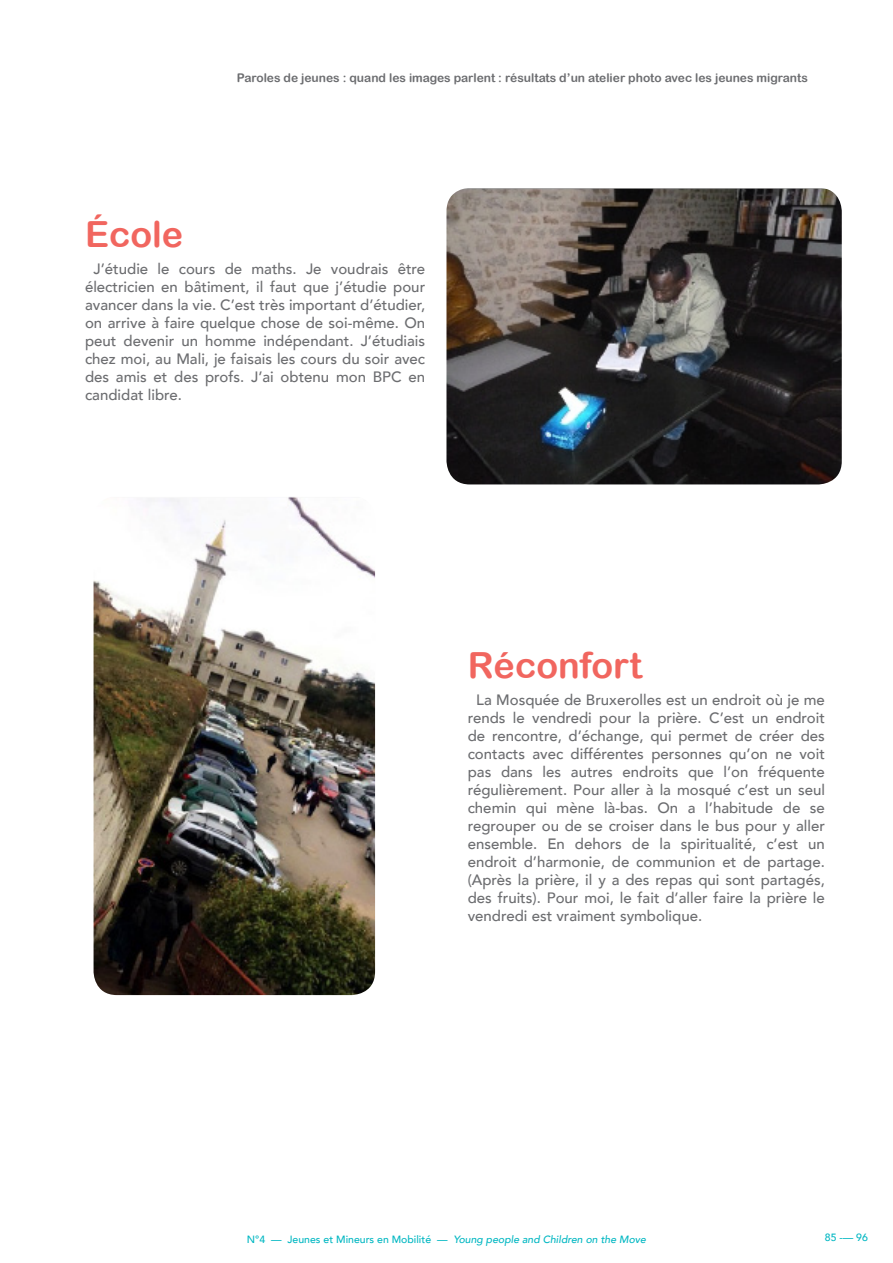
<style>
.page{position:relative;width:893px;height:1263px;background:#fff}
.page>*{position:absolute;margin:0;border:0;box-sizing:border-box;transform-origin:0 0}
.TITRE_PAROLES_DE_JEU{font:36px "Arial Rounded MT Bold";color:#f1665f}
.Corps_de_texte{font:500 15px/18px "Avenir";color:#6c6d70;text-align:justify}
.t1{font:12px "Arial Rounded MT Bold";color:#6c6d70}
.t2{font:italic 500 10.5px "Avenir";color:#00b7c2}
.t3{font:500 10.5px "Avenir";color:#00b7c2}
.s1{font-style:normal}
</style>
<div class="page">
<img style="left:446px;top:188px;width:396px;height:296px">
<img style="left:94px;top:497px;width:281px;height:498px">
<p class="t1" style="left:237px;top:70px;width:572px">Paroles de jeunes : quand les images parlent : résultats d’un atelier photo avec les jeunes migrants</p>
<p class="TITRE_PAROLES_DE_JEU" style="left:85px;top:213px;width:100px">École</p>
<p class="Corps_de_texte" style="left:85px;top:259px;width:342px;text-indent:9px">J’étudie le cours de maths. Je voudrais être électricien en bâtiment, il faut que j’étudie pour avancer dans la vie. C’est très important d’étudier, on arrive à faire quelque chose de soi-même. On peut devenir un homme indépendant. J’étudiais chez moi, au Mali, je faisais les cours du soir avec des amis et des profs. J’ai obtenu mon BPC en candidat libre.</p>
<p class="TITRE_PAROLES_DE_JEU" style="left:468px;top:644px;width:176px">Réconfort</p>
<p class="Corps_de_texte" style="left:468px;top:689px;width:359px;text-indent:9px">La Mosquée de Bruxerolles est un endroit où je me rends le vendredi pour la prière. C’est un endroit de rencontre, d’échange, qui permet de créer des contacts avec différentes personnes qu’on ne voit pas dans les autres endroits que l’on fréquente régulièrement. Pour aller à la mosqué c’est un seul chemin qui mène là-bas. On a l’habitude de se regrouper ou de se croiser dans le bus pour y aller ensemble. En dehors de la spiritualité, c’est un endroit d’harmonie, de communion et de partage. (Après la prière, il y a des repas qui sont partagés, des fruits). Pour moi, le fait d’aller faire la prière le vendredi est vraiment symbolique.</p>
<p class="t2" style="left:247px;top:1233px;width:401px"><span class="s1">N°4 — Jeunes et Mineurs en Mobilité —</span> Young people and Children on the Move</p>
<p class="t3" style="left:825px;top:1228px;width:45px">85 -— 96</p>
</div>
